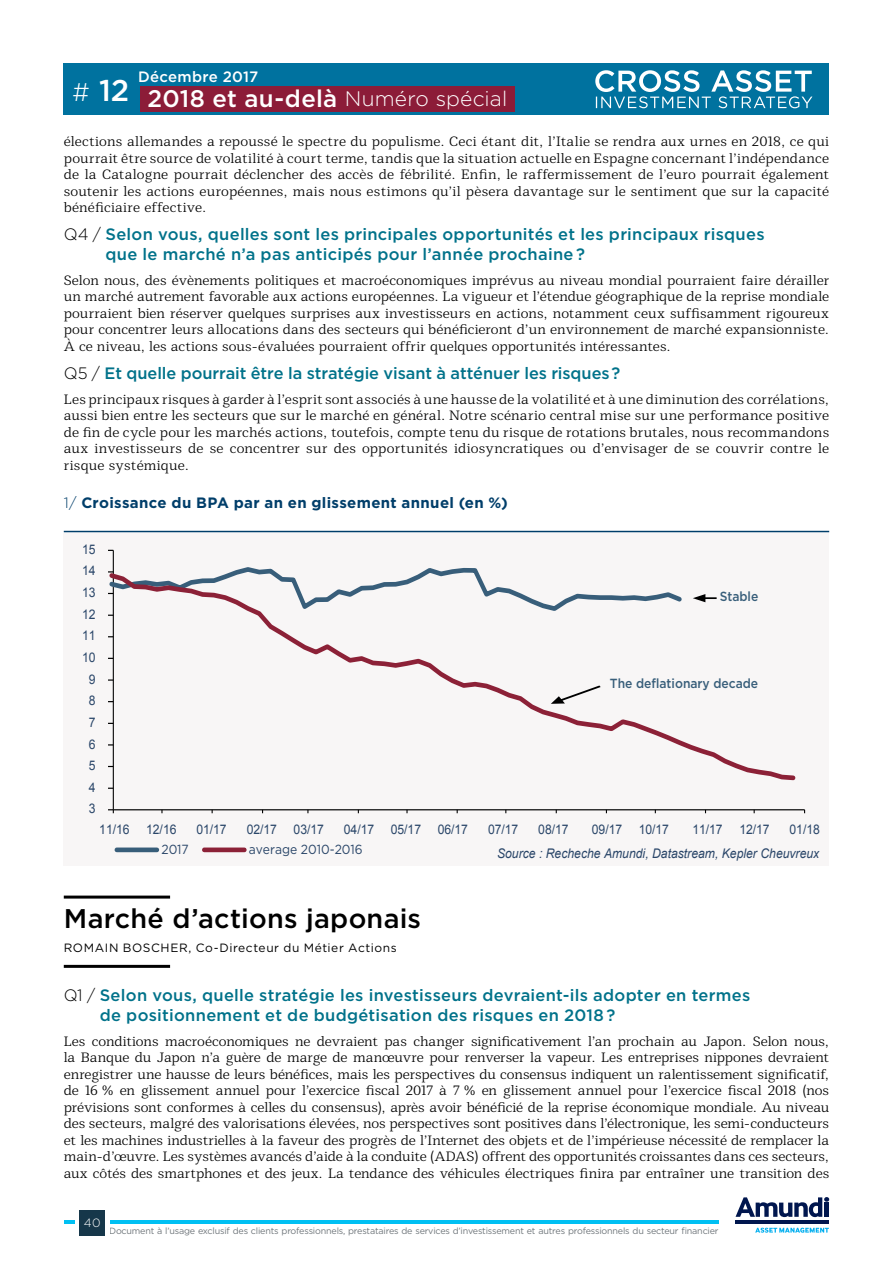
<style>
.page{position:relative;width:893px;height:1263px;background:#fff}
.page>*{position:absolute;margin:0;border:0;box-sizing:border-box;transform-origin:0 0}
.t1{font:500 30px "Gotham";color:#fff}
.t2{font:500 27px "Gotham";letter-spacing:.01em;color:#000}
.t3{font:500 24px "Gotham";letter-spacing:.01em;color:#fff}
.t4{font:500 16.5px/19.5px "Gotham";letter-spacing:.015em;color:#00728a}
.t5{font:500 16.5px "Gotham";letter-spacing:-.005em;color:#00728a}
.t6{font:700 15px "Gotham";letter-spacing:.02em;color:#003e6a}
.t7{font:500 15px "Gotham";letter-spacing:.02em;color:#fff}
.t8{font:300 13.5px/16.5px "Mediator Serif";letter-spacing:.005em;color:#000;text-align:justify}
.t9{font:13.2px "Arial";letter-spacing:-.005em;color:#2a4669;scale:.92 1}
.t10{font:italic 13.2px "Arial";color:#2a4669;scale:.92 1}
.t11{font:500 13.2px "Gotham";color:#385e7a;scale:.92 1}
.t12{font:13.2px "Gotham";color:#2a4669;scale:.92 1}
.t13{font:12px "Gotham";letter-spacing:.045em;color:#000}
.t14{font:300 12px "Gotham";color:#fff}
.t15{font:9px "Gotham";letter-spacing:-.02em;color:#6f767b}
.s1{font-weight:300;font-size:21px}
.s2{font-weight:300;color:#000}
.s3{font-weight:300;font-size:25.5px}
.s4{font-weight:300}
</style>
<div class="page">
<hr style="left:64px;top:1220px;width:655px;height:4px;background:#00c0f3">
<div style="left:75px;top:1206px;width:34px;height:34px;background:#fff"></div>
<div style="left:79px;top:1210px;width:26px;height:25px;background:#16374a"></div>
<svg style="left:736px;top:1197px;width:93px;height:20px"></svg>
<div style="left:824px;top:1202px;width:5px;height:15px;background:#00164e"></div>
<hr style="left:736px;top:1220px;width:93px;height:4px;background:#00164e">
<svg style="left:755px;top:1227px;width:74px;height:6px"></svg>
<div style="left:64px;top:64px;width:765px;height:51px;background:#00729f"></div>
<svg style="left:595px;top:70px;width:217px;height:38px"></svg>
<div style="left:140px;top:86px;width:374px;height:26px;background:#8c1c38"></div>
<hr style="left:64px;top:895px;width:106px;height:3px;background:#000">
<hr style="left:64px;top:965px;width:106px;height:3px;background:#000">
<div style="left:64px;top:533px;width:765px;height:333px;background:#f8f6f6"></div>
<hr style="left:113px;top:550px;width:1px;height:260px;background:#000">
<hr style="left:113px;top:809px;width:692px;height:1px;background:#000">
<svg style="left:108px;top:809px;width:6px;height:4px"></svg>
<svg style="left:112px;top:565px;width:366px;height:5px"></svg>
<svg style="left:108px;top:570px;width:688px;height:213px"></svg>
<hr style="left:117px;top:848px;width:40px;height:4px;background:#385e7a">
<hr style="left:204px;top:848px;width:40px;height:4px;background:#8c2137">
<svg style="left:693px;top:594px;width:24px;height:8px"></svg>
<svg style="left:551px;top:685px;width:50px;height:19px"></svg>
<hr style="left:64px;top:531px;width:765px;height:1px;background:#003e6a">
<p class="t7" style="left:138px;top:67px;width:122px">Décembre 2017</p>
<h3 class="t3" style="left:148px;top:83px;width:361px">2018 et au-delà <span class="s1">Numéro spécial</span></h3>
<p class="t8" style="left:64px;top:133px;width:767px">élections allemandes a repoussé le spectre du populisme. Ceci étant dit, l’Italie se rendra aux urnes en 2018, ce qui pourrait être source de volatilité à court terme, tandis que la situation actuelle en Espagne concernant l’indépendance de la Catalogne pourrait déclencher des accès de fébrilité. Enfin, le raffermissement de l’euro pourrait également soutenir les actions européennes, mais nous estimons qu’il pèsera davantage sur le sentiment que sur la capacité bénéficiaire effective.</p>
<p class="t4" style="left:106px;top:224px;width:661px;text-indent:-42px"><span class="s2">Q4 /</span> Selon vous, quelles sont les principales opportunités et les principaux risques que le marché n’a pas anticipés pour l’année prochaine ?</p>
<p class="t8" style="left:64px;top:272px;width:767px">Selon nous, des évènements politiques et macroéconomiques imprévus au niveau mondial pourraient faire dérailler un marché autrement favorable aux actions européennes. La vigueur et l’étendue géographique de la reprise mondiale pourraient bien réserver quelques surprises aux investisseurs en actions, notamment ceux suffisamment rigoureux pour concentrer leurs allocations dans des secteurs qui bénéficieront d’un environnement de marché expansionniste.<br>À ce niveau, les actions sous-évaluées pourraient offrir quelques opportunités intéressantes.</p>
<p class="t5" style="left:64px;top:362px;width:558px"><span class="s2">Q5 /</span> Et quelle pourrait être la stratégie visant à atténuer les risques ?</p>
<p class="t8" style="left:64px;top:391px;width:767px">Les principaux risques à garder à l’esprit sont associés à une hausse de la volatilité et à une diminution des corrélations, aussi bien entre les secteurs que sur le marché en général. Notre scénario central mise sur une performance positive de fin de cycle pour les marchés actions, toutefois, compte tenu du risque de rotations brutales, nous recommandons aux investisseurs de se concentrer sur des opportunités idiosyncratiques ou d’envisager de se couvrir contre le risque systémique.</p>
<h1 class="t1" style="left:72px;top:71px;width:58px"><span class="s3">#</span> 12</h1>
<p class="t6" style="left:64px;top:493px;width:445px"><span class="s4">1/</span> Croissance du BPA par an en glissement annuel (en %)</p>
<p class="t9" style="left:82px;top:540px;width:16px">15</p>
<p class="t9" style="left:82px;top:562px;width:16px">14</p>
<p class="t9" style="left:82px;top:584px;width:16px">13</p>
<p class="t9" style="left:82px;top:605px;width:16px">12</p>
<p class="t9" style="left:82px;top:627px;width:16px">11</p>
<p class="t9" style="left:82px;top:649px;width:16px">10</p>
<p class="t9" style="left:89px;top:670px;width:9px">9</p>
<p class="t9" style="left:89px;top:692px;width:9px">8</p>
<p class="t9" style="left:89px;top:714px;width:9px">7</p>
<p class="t9" style="left:89px;top:735px;width:9px">6</p>
<p class="t9" style="left:89px;top:757px;width:9px">5</p>
<p class="t9" style="left:89px;top:778px;width:9px">4</p>
<p class="t9" style="left:89px;top:800px;width:9px">3</p>
<p class="t11" style="left:720px;top:588px;width:44px">Stable</p>
<p class="t11" style="left:610px;top:675px;width:163px">The deflationary decade</p>
<p class="t9" style="left:99px;top:820px;width:34px">11/16</p>
<p class="t9" style="left:146px;top:820px;width:34px">12/16</p>
<p class="t9" style="left:196px;top:820px;width:34px">01/17</p>
<p class="t9" style="left:247px;top:820px;width:34px">02/17</p>
<p class="t9" style="left:294px;top:820px;width:34px">03/17</p>
<p class="t9" style="left:344px;top:820px;width:34px">04/17</p>
<p class="t9" style="left:391px;top:820px;width:34px">05/17</p>
<p class="t9" style="left:438px;top:820px;width:34px">06/17</p>
<p class="t9" style="left:488px;top:820px;width:34px">07/17</p>
<p class="t9" style="left:538px;top:820px;width:34px">08/17</p>
<p class="t9" style="left:592px;top:820px;width:34px">09/17</p>
<p class="t9" style="left:639px;top:820px;width:34px">10/17</p>
<p class="t9" style="left:692px;top:820px;width:34px">11/17</p>
<p class="t9" style="left:739px;top:820px;width:34px">12/17</p>
<p class="t9" style="left:790px;top:820px;width:34px">01/18</p>
<p class="t12" style="left:161px;top:841px;width:31px">2017</p>
<p class="t12" style="left:249px;top:841px;width:125px">average 2010-2016</p>
<p class="t10" style="left:497px;top:845px;width:352px">Source : Recheche Amundi, Datastream, Kepler Cheuvreux</p>
<h2 class="t2" style="left:64px;top:901px;width:359px">Marché d’actions japonais</h2>
<p class="t13" style="left:64px;top:940px;width:334px">ROMAIN BOSCHER, Co-Directeur du Métier Actions</p>
<p class="t4" style="left:100px;top:985px;width:652px;text-indent:-36px"><span class="s2">Q1 /</span> Selon vous, quelle stratégie les investisseurs devraient-ils adopter en termes de positionnement et de budgétisation des risques en 2018 ?</p>
<p class="t8" style="left:64px;top:1033px;width:767px">Les conditions macroéconomiques ne devraient pas changer significativement l’an prochain au Japon. Selon nous, la Banque du Japon n’a guère de marge de manœuvre pour renverser la vapeur. Les entreprises nippones devraient enregistrer une hausse de leurs bénéfices, mais les perspectives du consensus indiquent un ralentissement significatif, de 16 % en glissement annuel pour l’exercice fiscal 2017 à 7 % en glissement annuel pour l’exercice fiscal 2018 (nos prévisions sont conformes à celles du consensus), après avoir bénéficié de la reprise économique mondiale. Au niveau des secteurs, malgré des valorisations élevées, nos perspectives sont positives dans l’électronique, les semi-conducteurs et les machines industrielles à la faveur des progrès de l’Internet des objets et de l’impérieuse nécessité de remplacer la main-d’œuvre. Les systèmes avancés d’aide à la conduite (ADAS) offrent des opportunités croissantes dans ces secteurs, aux côtés des smartphones et des jeux. La tendance des véhicules électriques finira par entraîner une transition des</p>
<p class="t14" style="left:84px;top:1215px;width:18px">40</p>
<p class="t15" style="left:109px;top:1225px;width:611px">Document à l’usage exclusif des clients professionnels, prestataires de services d’investissement et autres professionnels du secteur financier</p>
</div>
